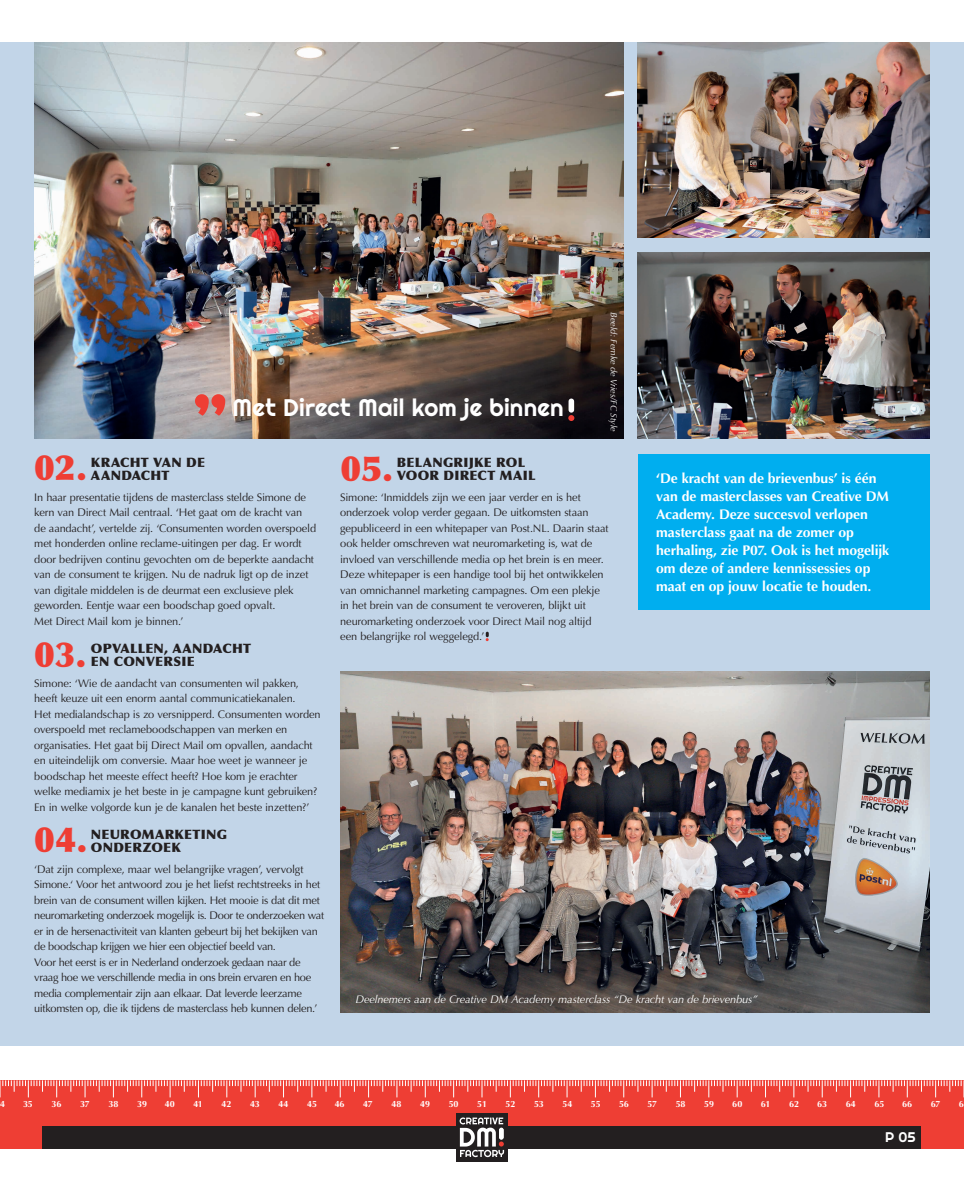
<style>
.page{position:relative;width:964px;height:1191px;background:#fff}
.page>*{position:absolute;margin:0;border:0;box-sizing:border-box;transform-origin:0 0}
.t1{font:900 35px "Optima";letter-spacing:.005em;color:#ee3e34}
.t2{font:24px "Righteous";letter-spacing:.01em;color:#fff}
.t3{font:700 14px/18px "Optima";letter-spacing:-.005em;color:#fff}
.t4{font:14px "Righteous";color:#fff}
.t5{font:900 13px/13px "Optima";letter-spacing:.02em;color:#231f20}
.t6{font:11px/15.5px "Optima";letter-spacing:-.015em;color:#231f20}
.t7{font:italic 11px "Optima";letter-spacing:-.01em;color:#fff}
.t8{font:700 9px "Optima";letter-spacing:-.015em;color:#fff}
.t9{font:italic 9px "Optima";letter-spacing:-.005em;color:#fff}
</style>
<div class="page">
<div style="left:0;top:43px;width:964px;height:1003px;background:#c2d5e8"></div>
<div style="left:0;top:1080px;width:964px;height:68px;background:#ee3e34"></div>
<svg style="left:0;top:1080px;width:964px;height:17px"></svg>
<div style="left:43px;top:1125px;width:878px;height:23px;background:#231f20"></div>
<div style="left:456px;top:1113px;width:51px;height:48px;background:#231f20"></div>
<svg style="left:459px;top:1117px;width:45px;height:40px"></svg>
<div style="left:499px;top:1127px;width:5px;height:12px;background:#fff;border-radius:2px"></div>
<img style="left:34px;top:43px;width:590px;height:395px">
<img style="left:638px;top:43px;width:292px;height:194px">
<img style="left:638px;top:252px;width:292px;height:186px">
<svg style="left:486px;top:631px;width:3px;height:10px"></svg>
<img style="left:340px;top:671px;width:590px;height:341px">
<div style="left:638px;top:454px;width:292px;height:155px;background:#00aeef"></div>
<svg style="left:195px;top:394px;width:30px;height:22px"></svg>
<svg style="left:568px;top:415px;width:6px;height:6px"></svg>
<div style="left:568px;top:398px;width:6px;height:14px;background:#fff;border-radius:3px"></div>
<h2 class="t2" style="left:232px;top:392px;width:333px">Met Direct Mail kom je binnen</h2>
<p class="t9" style="left:619px;top:312px;width:121px;rotate:90deg">Beeld: Femke de Vries/FC Style</p>
<h1 class="t1" style="left:34px;top:446px;width:54px">02.</h1>
<p class="t5" style="left:91px;top:455px;width:115px">KRACHT VAN DE<br>AANDACHT</p>
<p class="t6" style="left:34px;top:489px;width:283px">In haar presentatie tijdens de masterclass stelde Simone de kern van Direct Mail centraal. ‘Het gaat om de kracht van de aandacht’, vertelde zij. ‘Consumenten worden overspoeld met honderden online reclame-uitingen per dag. Er wordt door bedrijven continu gevochten om de beperkte aandacht van de consument te krijgen. Nu de nadruk ligt op de inzet van digitale middelen is de deurmat een exclusieve plek geworden. Eentje waar een boodschap goed opvalt.<br>Met Direct Mail kom je binnen.’</p>
<p class="t5" style="left:91px;top:642px;width:162px">OPVALLEN, AANDACHT<br>EN CONVERSIE</p>
<p class="t6" style="left:34px;top:675px;width:288px">Simone: ‘Wie de aandacht van consumenten wil pakken, heeft keuze uit een enorm aantal communicatiekanalen.<br>Het medialandschap is zo versnipperd. Consumenten worden overspoeld met reclameboodschappen van merken en organisaties. Het gaat bij Direct Mail om opvallen, aandacht en uiteindelijk om conversie. Maar hoe weet je wanneer je boodschap het meeste effect heeft? Hoe kom je erachter welke mediamix je het beste in je campagne kunt gebruiken?<br>En in welke volgorde kun je de kanalen het beste inzetten?’</p>
<p class="t5" style="left:91px;top:828px;width:138px">NEUROMARKETING<br>ONDERZOEK</p>
<p class="t6" style="left:34px;top:861px;width:291px">‘Dat zijn complexe, maar wel belangrijke vragen’, vervolgt Simone.‘ Voor het antwoord zou je het liefst rechtstreeks in het brein van de consument willen kijken. Het mooie is dat dit met neuromarketing onderzoek mogelijk is. Door te onderzoeken wat er in de hersenactiviteit van klanten gebeurt bij het bekijken van de boodschap krijgen we hier een objectief beeld van.<br>Voor het eerst is er in Nederland onderzoek gedaan naar de vraag hoe we verschillende media in ons brein ervaren en hoe media complementair zijn aan elkaar. Dat leverde leerzame uitkomsten op, die ik tijdens de masterclass heb kunnen delen.’</p>
<h1 class="t1" style="left:34px;top:633px;width:53px">03.</h1>
<h1 class="t1" style="left:34px;top:818px;width:54px">04.</h1>
<h1 class="t1" style="left:340px;top:447px;width:54px">05.</h1>
<p class="t5" style="left:397px;top:455px;width:140px">BELANGRIJKE ROL<br>VOOR DIRECT MAIL</p>
<p class="t6" style="left:340px;top:489px;width:270px">Simone: ‘Inmiddels zijn we een jaar verder en is het onderzoek volop verder gegaan. De uitkomsten staan gepubliceerd in een whitepaper van Post.NL. Daarin staat ook helder omschreven wat neuromarketing is, wat de invloed van verschillende media op het brein is en meer.<br>Deze whitepaper is een handige tool bij het ontwikkelen van omnichannel marketing campagnes. Om een plekje in het brein van de consument te veroveren, blijkt uit neuromarketing onderzoek voor Direct Mail nog altijd een belangrijke rol weggelegd.’</p>
<p class="t3" style="left:656px;top:469px;width:234px">‘De kracht van de brievenbus’ is één van de masterclasses van Creative DM Academy. Deze succesvol verlopen masterclass gaat na de zomer op herhaling, zie P07. Ook is het mogelijk om deze of andere kennissessies op maat en op jouw locatie te houden.</p>
<p class="t7" style="left:355px;top:993px;width:404px">Deelnemers aan de Creative DM Academy masterclass “De kracht van de brievenbus”</p>
<p class="t8" style="left:0;top:1098px;width:7px">4</p>
<p class="t8" style="left:23px;top:1098px;width:11px">35</p>
<p class="t8" style="left:52px;top:1098px;width:11px">36</p>
<p class="t8" style="left:80px;top:1098px;width:11px">37</p>
<p class="t8" style="left:109px;top:1098px;width:12px">38</p>
<p class="t8" style="left:137px;top:1098px;width:11px">39</p>
<p class="t8" style="left:165px;top:1098px;width:12px">40</p>
<p class="t8" style="left:193px;top:1098px;width:11px">41</p>
<p class="t8" style="left:222px;top:1098px;width:11px">42</p>
<p class="t8" style="left:250px;top:1098px;width:11px">43</p>
<p class="t8" style="left:278px;top:1098px;width:12px">44</p>
<p class="t8" style="left:307px;top:1098px;width:11px">45</p>
<p class="t8" style="left:335px;top:1098px;width:11px">46</p>
<p class="t8" style="left:363px;top:1098px;width:11px">47</p>
<p class="t8" style="left:391px;top:1098px;width:12px">48</p>
<p class="t8" style="left:420px;top:1098px;width:11px">49</p>
<p class="t8" style="left:449px;top:1098px;width:11px">50</p>
<p class="t8" style="left:477px;top:1098px;width:11px">51</p>
<p class="t8" style="left:506px;top:1098px;width:11px">52</p>
<p class="t8" style="left:534px;top:1098px;width:11px">53</p>
<p class="t8" style="left:562px;top:1098px;width:11px">54</p>
<p class="t8" style="left:591px;top:1098px;width:11px">55</p>
<p class="t8" style="left:619px;top:1098px;width:11px">56</p>
<p class="t8" style="left:647px;top:1098px;width:11px">57</p>
<p class="t8" style="left:676px;top:1098px;width:11px">58</p>
<p class="t8" style="left:704px;top:1098px;width:11px">59</p>
<p class="t8" style="left:732px;top:1098px;width:12px">60</p>
<p class="t8" style="left:761px;top:1098px;width:11px">61</p>
<p class="t8" style="left:789px;top:1098px;width:11px">62</p>
<p class="t8" style="left:817px;top:1098px;width:11px">63</p>
<p class="t8" style="left:846px;top:1098px;width:12px">64</p>
<p class="t8" style="left:874px;top:1098px;width:11px">65</p>
<p class="t8" style="left:902px;top:1098px;width:12px">66</p>
<p class="t8" style="left:930px;top:1098px;width:11px">67</p>
<p class="t8" style="left:959px;top:1098px;width:7px">6</p>
<p class="t4" style="left:885px;top:1128px;width:32px">P 05</p>
</div>
